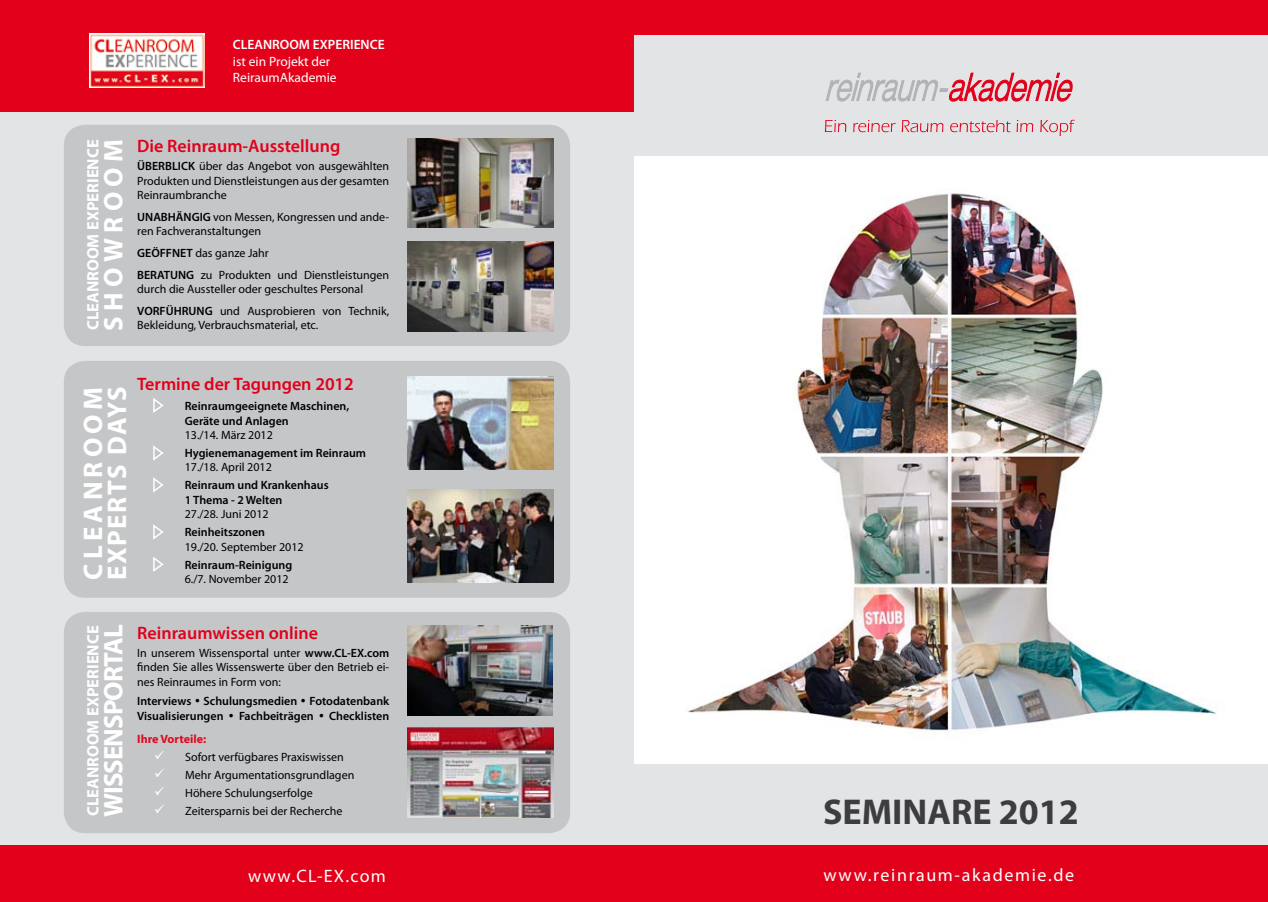
<style>
.page{position:relative;width:1268px;height:902px;background:#fff}
.page>*{position:absolute;margin:0;border:0;box-sizing:border-box;transform-origin:0 0}
.t1{font:700 36px "Myriad Pro";color:#3d3c3f}
.t2{font:700 27px/24px "Myriad Pro";letter-spacing:.065em;color:#fff}
.t3{font:700 27px "Myriad Pro";letter-spacing:-.035em;color:#fff}
.t4{font:700 27px "Myriad Pro";letter-spacing:.2em;color:#fff}
.t5{font:600 18px "Myriad Pro";color:#e2001a}
.t6{font:18px "Myriad Pro";letter-spacing:.09em;color:#fff}
.t7{font:18px "Myriad Pro";letter-spacing:.07em;color:#fff}
.t8{font:700 16.5px "Myriad Pro";color:#fff}
.t9{font:13.5px/16.2px "Myriad Pro";color:#fff}
.t10{font:600 13.5px "Myriad Pro";color:#fff}
.t11{font:12px/14.4px "Myriad Pro";color:#000}
.t12{font:600 12px/14.4px "Myriad Pro";color:#000}
.t13{font:700 12px "Myriad Pro";color:#e0091d}
.s1{font-weight:600}
.s2{color:#fff}
</style>
<div class="page">
<div style="left:0;top:0;width:634px;height:899px;background:#e3e4e5"></div>
<div style="left:0;top:845px;width:634px;height:56px;background:#e2001a"></div>
<div style="left:0;top:0;width:634px;height:112px;background:#e2001a"></div>
<div style="left:634px;top:764px;width:633px;height:106px;background:#e3e4e5"></div>
<div style="left:634px;top:32px;width:633px;height:124px;background:#e3e4e5"></div>
<div style="left:634px;top:845px;width:633px;height:56px;background:#e2001a"></div>
<div style="left:634px;top:0;width:633px;height:34px;background:#e2001a"></div>
<svg style="left:824px;top:72px;width:250px;height:64px"></svg>
<img style="left:688px;top:193px;width:530px;height:539px">
<div style="left:64px;top:612px;width:506px;height:221px;background:#c5c6c8;border-radius:21px"></div>
<div style="left:64px;top:125px;width:506px;height:221px;background:#c5c6c8;border-radius:21px"></div>
<div style="left:64px;top:361px;width:506px;height:236px;background:#c5c6c8;border-radius:21px"></div>
<img style="left:89px;top:33px;width:116px;height:54px">
<img style="left:407px;top:139px;width:146px;height:89px">
<img style="left:407px;top:242px;width:146px;height:89px">
<img style="left:407px;top:376px;width:146px;height:93px">
<img style="left:407px;top:489px;width:146px;height:94px">
<img style="left:407px;top:625px;width:145px;height:90px">
<img style="left:407px;top:727px;width:146px;height:90px">
<svg style="left:153px;top:398px;width:11px;height:15px"></svg>
<svg style="left:153px;top:445px;width:11px;height:16px"></svg>
<svg style="left:153px;top:477px;width:10px;height:16px"></svg>
<svg style="left:153px;top:524px;width:11px;height:16px"></svg>
<svg style="left:153px;top:557px;width:11px;height:15px"></svg>
<p class="t10" style="left:233px;top:36px;width:153px">CLEANROOM EXPERIENCE</p>
<p class="t9" style="left:233px;top:53px;width:105px">ist ein Projekt der<br>ReiraumAkademie</p>
<h3 class="t8" style="left:82px;top:330px;width:192px;rotate:-90deg">CLEANROOM EXPERIENCE</h3>
<h2 class="t4" style="left:96px;top:330px;width:193px;rotate:-90deg">SHOWROOM</h2>
<h3 class="t5" style="left:137px;top:135px;width:204px">Die Reinraum-Ausstellung</h3>
<p class="t11" style="left:137px;top:159px;width:253px;text-align:justify"><span class="s1">ÜBERBLICK</span> über das Angebot von ausgewählten Produkten und Dienstleistungen aus der gesamten Reinraumbranche</p>
<p class="t11" style="left:137px;top:209px;width:253px"><span class="s1">UNABHÄNGIG</span> von Messen, Kongressen und ande&shy;ren Fachveranstaltungen</p>
<p class="t11" style="left:137px;top:242px;width:253px;line-height:21.6px"><span class="s1">GEÖFFNET</span> das ganze Jahr<br><span class="s1">BERATUNG</span> zu Produkten und Dienstleistungen</p>
<p class="t11" style="left:137px;top:278px;width:253px;line-height:21.6px">durch die Aussteller oder geschultes Personal<br><span class="s1">VORFÜHRUNG</span> und Ausprobieren von Technik,</p>
<p class="t11" style="left:137px;top:317px;width:182px">Bekleidung, Verbrauchsmaterial, etc.</p>
<h2 class="t2" style="left:80px;top:580px;width:195px;rotate:-90deg">CLEANROOM<br>EXPERTS DAYS</h2>
<h3 class="t5" style="left:137px;top:372px;width:218px">Termine der Tagungen 2012</h3>
<p class="t12" style="left:185px;top:398px;width:166px">Reinraumgeeignete Maschinen,<br>Geräte und Anlagen</p>
<p class="t11" style="left:185px;top:427px;width:90px">13./14. März 2012</p>
<p class="t12" style="left:185px;top:445px;width:183px">Hygienemanagement im Reinraum</p>
<p class="t11" style="left:185px;top:460px;width:89px">17./18. April 2012</p>
<p class="t12" style="left:185px;top:478px;width:145px">Reinraum und Krankenhaus<br>1 Thema - 2 Welten</p>
<p class="t11" style="left:185px;top:507px;width:85px">27./28. Juni 2012</p>
<p class="t12" style="left:185px;top:524px;width:82px">Reinheitszonen</p>
<p class="t11" style="left:185px;top:539px;width:120px">19./20. September 2012</p>
<p class="t12" style="left:185px;top:557px;width:109px">Reinraum-Reinigung</p>
<p class="t11" style="left:185px;top:571px;width:105px">6./7. November 2012</p>
<h3 class="t8" style="left:82px;top:816px;width:192px;rotate:-90deg">CLEANROOM EXPERIENCE</h3>
<h2 class="t3" style="left:96px;top:817px;width:194px;rotate:-90deg">WISSENSPORTAL</h2>
<h3 class="t5" style="left:137px;top:621px;width:182px">Reinraumwissen online</h3>
<p class="t11" style="left:137px;top:645px;width:253px;text-align:justify">In unserem Wissensportal unter <span class="s1">www.CL-EX.com </span>finden Sie alles Wissenswerte über den Betrieb ei&shy;nes Reinraumes in Form von:</p>
<p class="t12" style="left:137px;top:693px;width:253px">Interviews • Schulungsmedien • Fotodatenbank<br>Visualisierungen • Fachbeiträgen • Checklisten</p>
<p class="t13" style="left:137px;top:731px;width:70px">Ihre Vorteile:</p>
<p class="t11" style="left:154px;top:749px;width:191px"><span class="s2">✓</span> Sofort verfügbares Praxiswissen</p>
<p class="t11" style="left:154px;top:767px;width:201px"><span class="s2">✓</span> Mehr Argumentationsgrundlagen</p>
<p class="t11" style="left:154px;top:785px;width:160px"><span class="s2">✓</span> Höhere Schulungserfolge</p>
<p class="t11" style="left:154px;top:803px;width:190px"><span class="s2">✓</span> Zeitersparnis bei der Recherche</p>
<h1 class="t1" style="left:823px;top:788px;width:257px">SEMINARE 2012</h1>
<h3 class="t7" style="left:248px;top:864px;width:139px">www.CL-EX.com</h3>
<h3 class="t6" style="left:823px;top:864px;width:252px">www.reinraum-akademie.de</h3>
</div>
